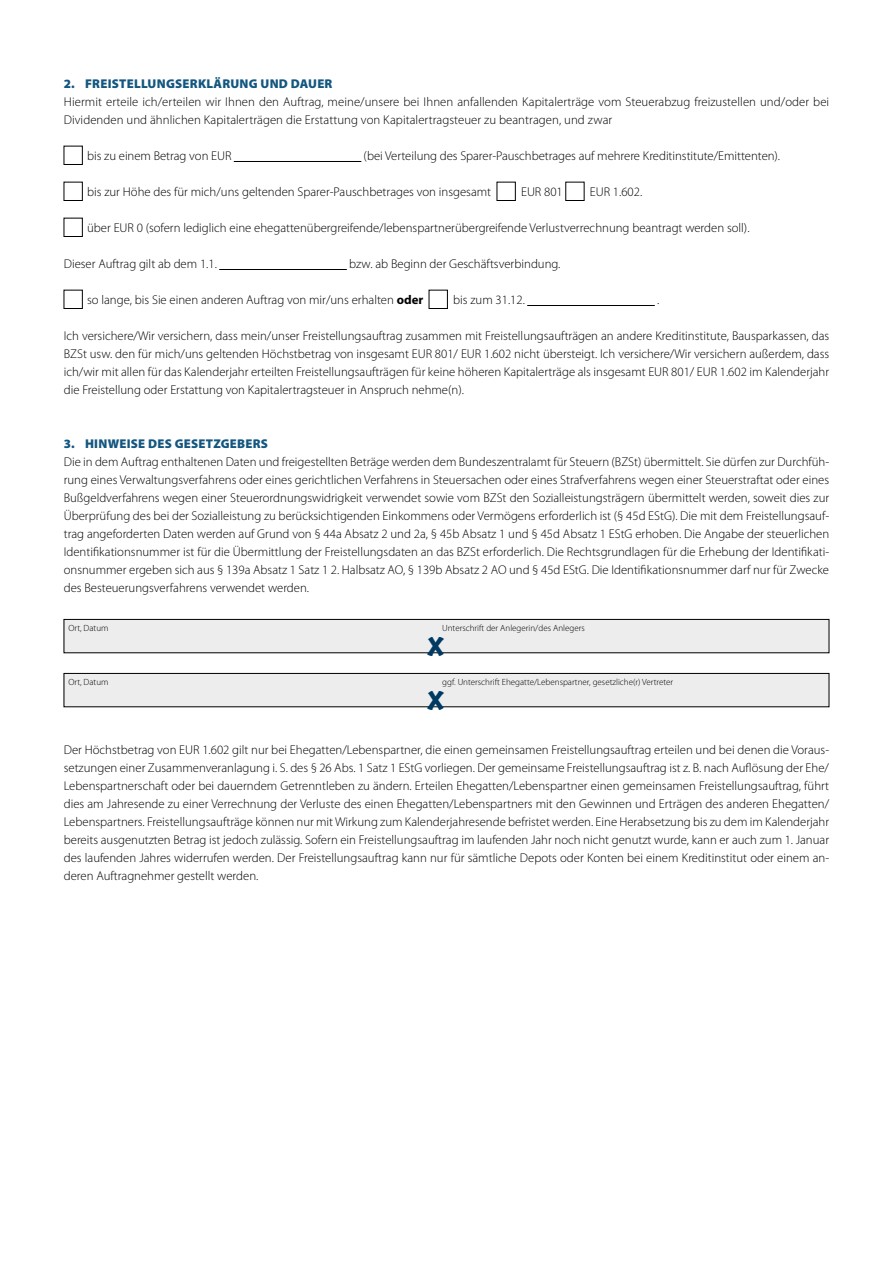
<style>
.page{position:relative;width:893px;height:1263px;background:#fff}
.page>*{position:absolute;margin:0;border:0;box-sizing:border-box;transform-origin:0 0}
.t1{font:expanded 30px "Marker Felt";color:#003a63}
.t2{font:300 12.75px/18px "Myriad Pro";color:#000;text-align:justify}
.t3{font:900 12.75px "Myriad Pro";letter-spacing:.02em;color:#13567f}
.t4{font:300 9px "Myriad Pro";color:#000}
.s1{font-weight:700}
</style>
<div class="page">
<div style="left:64px;top:146px;width:19px;height:19px;border:1px solid #000"></div>
<hr style="left:234px;top:161px;width:127px;height:1px;background:#000">
<div style="left:64px;top:182px;width:19px;height:19px;border:1px solid #000"></div>
<div style="left:566px;top:182px;width:18px;height:19px;border:1px solid #000"></div>
<div style="left:64px;top:218px;width:19px;height:19px;border:1px solid #000"></div>
<hr style="left:219px;top:269px;width:128px;height:1px;background:#000">
<div style="left:64px;top:290px;width:19px;height:19px;border:1px solid #000"></div>
<div style="left:429px;top:290px;width:19px;height:19px;border:1px solid #000"></div>
<hr style="left:527px;top:305px;width:128px;height:1px;background:#000">
<div style="left:64px;top:619px;width:765px;height:34px;background:#ededed"></div>
<div style="left:64px;top:619px;width:765px;height:34px;border:1px solid #000"></div>
<div style="left:64px;top:673px;width:765px;height:34px;background:#ededed"></div>
<div style="left:64px;top:673px;width:765px;height:34px;border:1px solid #000"></div>
<p class="t3" style="left:64px;top:77px;width:270px">2. FREISTELLUNGSERKLÄRUNG UND DAUER</p>
<p class="t2" style="left:64px;top:93px;width:767px">Hiermit erteile ich/erteilen wir Ihnen den Auftrag, meine/unsere bei Ihnen anfallenden Kapitalerträge vom Steuerabzug freizustellen und/oder bei<br>Dividenden und ähnlichen Kapitalerträgen die Erstattung von Kapitalertragsteuer zu beantragen, und zwar</p>
<p class="t2" style="left:87px;top:147px;width:146px">bis zu einem Betrag von EUR</p>
<p class="t2" style="left:364px;top:147px;width:418px">(bei Verteilung des Sparer-Pauschbetrages auf mehrere Kreditinstitute/Emittenten).</p>
<p class="t2" style="left:87px;top:183px;width:405px">bis zur Höhe des für mich/uns geltenden Sparer-Pauschbetrages von insgesamt</p>
<p class="t2" style="left:521px;top:183px;width:43px">EUR 801</p>
<p class="t2" style="left:590px;top:183px;width:54px">EUR 1.602.</p>
<p class="t2" style="left:87px;top:219px;width:664px">über EUR 0 (sofern lediglich eine ehegattenübergreifende/lebenspartnerübergreifende Verlustverrechnung beantragt werden soll).</p>
<p class="t2" style="left:64px;top:255px;width:155px">Dieser Auftrag gilt ab dem 1.1.</p>
<p class="t2" style="left:349px;top:255px;width:213px">bzw. ab Beginn der Geschäftsverbindung.</p>
<p class="t2" style="left:87px;top:291px;width:338px">so lange, bis Sie einen anderen Auftrag von mir/uns erhalten <span class="s1">oder</span></p>
<p class="t2" style="left:453px;top:291px;width:73px">bis zum 31.12.</p>
<p class="t2" style="left:657px;top:291px;width:4px">.</p>
<p class="t2" style="left:64px;top:327px;width:767px">Ich versichere/Wir versichern, dass mein/unser Freistellungsauftrag zusammen mit Freistellungsaufträgen an andere Kreditinstitute, Bausparkassen, das BZSt usw. den für mich/uns geltenden Höchstbetrag von insgesamt EUR 801/ EUR 1.602 nicht übersteigt. Ich versichere/Wir versichern außerdem, dass ich/wir mit allen für das Kalenderjahr erteilten Freistellungsaufträgen für keine höheren Kapitalerträge als insgesamt EUR 801/ EUR 1.602 im Kalenderjahr die Freistellung oder Erstattung von Kapitalertragsteuer in Anspruch nehme(n).</p>
<p class="t3" style="left:64px;top:437px;width:206px">3. HINWEISE DES GESETZGEBERS</p>
<p class="t2" style="left:64px;top:453px;width:767px">Die in dem Auftrag enthaltenen Daten und freigestellten Beträge werden dem Bundeszentralamt für Steuern (BZSt) übermittelt. Sie dürfen zur Durchfüh&shy;rung eines Verwaltungsverfahrens oder eines gerichtlichen Verfahrens in Steuersachen oder eines Strafverfahrens wegen einer Steuerstraftat oder eines Bußgeldverfahrens wegen einer Steuerordnungswidrigkeit verwendet sowie vom BZSt den Sozialleistungsträgern übermittelt werden, soweit dies zur Überprüfung des bei der Sozialleistung zu berücksichtigenden Einkommens oder Vermögens erforderlich ist (§ 45d EStG). Die mit dem Freistellungsauf&shy;trag angeforderten Daten werden auf Grund von § 44a Absatz 2 und 2a, § 45b Absatz 1 und § 45d Absatz 1 EStG erhoben. Die Angabe der steuerlichen Identifikationsnummer ist für die Übermittlung der Freistellungsdaten an das BZSt erforderlich. Die Rechtsgrundlagen für die Erhebung der Identifikati&shy;onsnummer ergeben sich aus § 139a Absatz 1 Satz 1 2. Halbsatz AO, § 139b Absatz 2 AO und § 45d EStG. Die Identifikationsnummer darf nur für Zwecke des Besteuerungsverfahrens verwendet werden.</p>
<p class="t4" style="left:68px;top:623px;width:42px">Ort, Datum</p>
<p class="t4" style="left:442px;top:623px;width:144px">Unterschrift der Anlegerin/des Anlegers</p>
<h1 class="t1" style="left:427px;top:620px;width:18px">x</h1>
<p class="t4" style="left:68px;top:677px;width:42px">Ort, Datum</p>
<p class="t4" style="left:442px;top:677px;width:233px">ggf. Unterschrift Ehegatte/Lebenspartner, gesetzliche(r) Vertreter</p>
<h1 class="t1" style="left:427px;top:674px;width:18px">x</h1>
<p class="t2" style="left:64px;top:741px;width:767px">Der Höchstbetrag von EUR 1.602 gilt nur bei Ehegatten/Lebenspartner, die einen gemeinsamen Freistellungsauftrag erteilen und bei denen die Voraus&shy;setzungen einer Zusammenveranlagung i. S. des § 26 Abs. 1 Satz 1 EStG vorliegen. Der gemeinsame Freistellungsauftrag ist z. B. nach Auflösung der Ehe/ Lebenspartnerschaft oder bei dauerndem Getrenntleben zu ändern. Erteilen Ehegatten/Lebenspartner einen gemeinsamen Freistellungsauftrag, führt dies am Jahresende zu einer Verrechnung der Verluste des einen Ehegatten/Lebenspartners mit den Gewinnen und Erträgen des anderen Ehegatten/ Lebenspartners. Freistellungsaufträge können nur mit Wirkung zum Kalenderjahresende befristet werden. Eine Herabsetzung bis zu dem im Kalenderjahr bereits ausgenutzten Betrag ist jedoch zulässig. Sofern ein Freistellungsauftrag im laufenden Jahr noch nicht genutzt wurde, kann er auch zum 1. Januar des laufenden Jahres widerrufen werden. Der Freistellungsauftrag kann nur für sämtliche Depots oder Konten bei einem Kreditinstitut oder einem an&shy;deren Auftragnehmer gestellt werden.</p>
</div>
